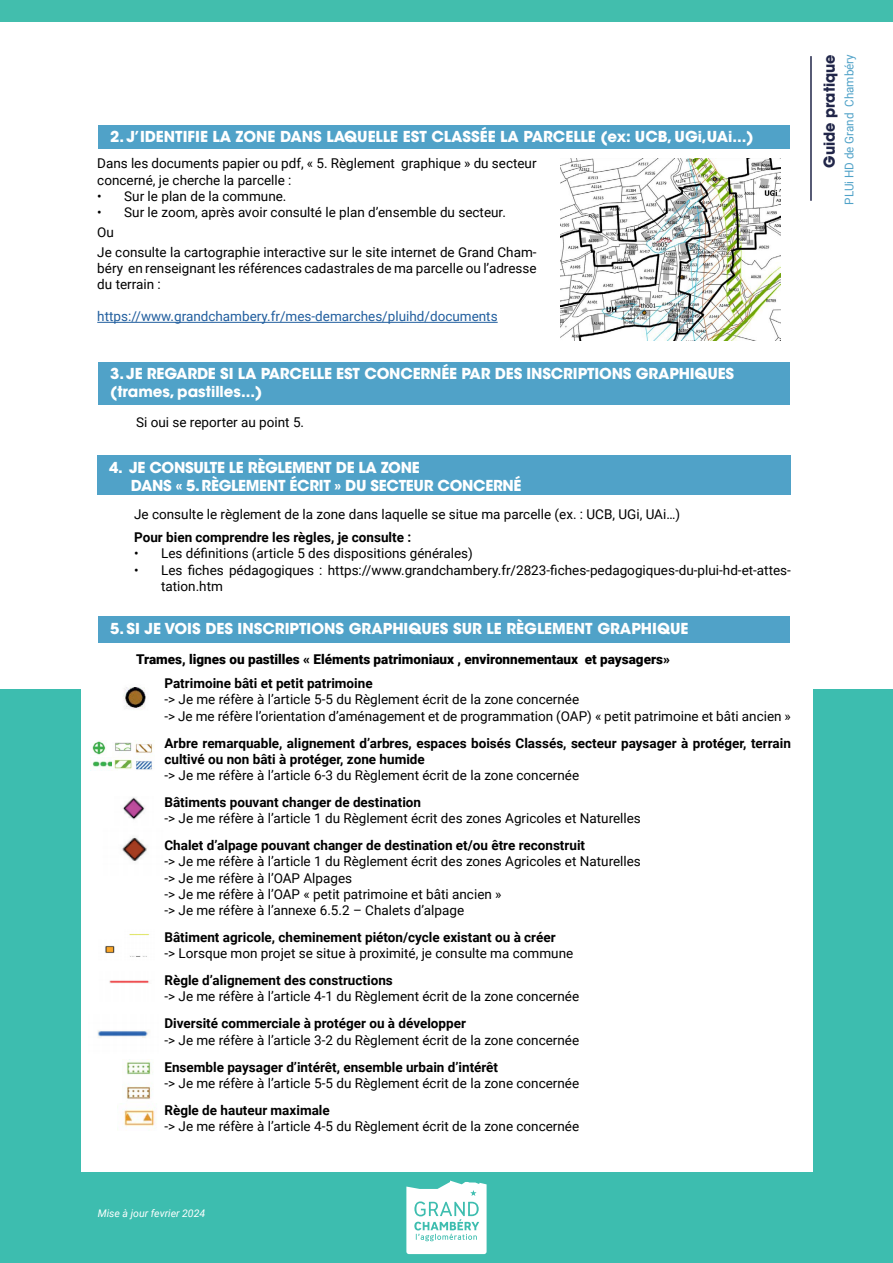
<style>
.page{position:relative;width:893px;height:1263px;background:#fff}
.page>*{position:absolute;margin:0;border:0;box-sizing:border-box;transform-origin:0 0}
.t1{font:700 15px "ITC Avant Garde Std";letter-spacing:-.01em;color:#fff}
.t2{font:700 15px "ITC Avant Garde Std";color:#212649}
.t3{font:13.5px/16.2px "Roboto";color:#000}
.t4{font:700 13.5px/16.2px "Roboto";color:#000}
.t5{font:900 13.5px "Roboto";color:#000}
.t6{font:13.5px "Roboto";color:#215e9e}
.t7{font:12px "Roboto";color:#50a2c8}
.t8{font:italic 10.5px "Roboto";color:#fff}
</style>
<div class="page">
<hr style="left:810px;top:56px;width:2px;height:145px;background:#212649">
<div style="left:0;top:689px;width:893px;height:574px;background:#3dbdaf"></div>
<div style="left:0;top:0;width:893px;height:21px;background:#42bead"></div>
<div style="left:81px;top:656px;width:731px;height:516px;background:#fff"></div>
<svg style="left:406px;top:1180px;width:81px;height:74px"></svg>
<div style="left:98px;top:125px;width:692px;height:24px;background:#50a2c8"></div>
<div style="left:98px;top:362px;width:692px;height:42px;background:#50a2c8"></div>
<div style="left:98px;top:617px;width:692px;height:26px;background:#50a2c8"></div>
<div style="left:97px;top:455px;width:694px;height:40px;background:#50a2c8"></div>
<hr style="left:97px;top:322px;width:401px;height:1px;background:#215e9e">
<img style="left:122px;top:797px;width:23px;height:23px">
<img style="left:123px;top:687px;width:23px;height:23px">
<img style="left:122px;top:836px;width:26px;height:25px">
<img style="left:92px;top:741px;width:14px;height:14px">
<img style="left:90px;top:757px;width:22px;height:14px">
<img style="left:114px;top:743px;width:18px;height:26px">
<img style="left:134px;top:742px;width:20px;height:28px">
<img style="left:129px;top:934px;width:20px;height:23px">
<img style="left:105px;top:946px;width:10px;height:7px">
<img style="left:109px;top:980px;width:40px;height:4px">
<img style="left:97px;top:1030px;width:53px;height:8px">
<img style="left:126px;top:1059px;width:27px;height:41px">
<img style="left:124px;top:1109px;width:33px;height:18px">
<img style="left:560px;top:159px;width:220px;height:181px">
<p class="t1" style="left:110px;top:127px;width:645px">2. J’IDENTIFIE LA ZONE DANS LAQUELLE EST CLASSÉE LA PARCELLE (ex: UCB, UGi,UAi...)</p>
<p class="t3" style="left:97px;top:155px;width:441px">Dans les documents papier ou pdf, « 5. Règlement graphique » du secteur concerné, je cherche la parcelle :</p>
<p class="t3" style="left:97px;top:187px;width:191px">• Sur le plan de la commune.</p>
<p class="t3" style="left:97px;top:203px;width:410px">• Sur le zoom, après avoir consulté le plan d’ensemble du secteur.</p>
<p class="t3" style="left:97px;top:223px;width:18px">Ou</p>
<p class="t3" style="left:97px;top:243px;width:441px;text-align:justify">Je consulte la cartographie interactive sur le site internet de Grand Cham&shy;béry en renseignant les références cadastrales de ma parcelle ou l’adresse du terrain :</p>
<p class="t6" style="left:97px;top:307px;width:402px">https://www.grandchambery.fr/mes-demarches/pluihd/documents</p>
<p class="t1" style="left:110px;top:364px;width:625px">3. JE REGARDE SI LA PARCELLE EST CONCERNÉE PAR DES INSCRIPTIONS GRAPHIQUES</p>
<p class="t1" style="left:110px;top:382px;width:154px">(trames, pastilles...)</p>
<p class="t3" style="left:136px;top:414px;width:170px">Si oui se reporter au point 5.</p>
<p class="t1" style="left:109px;top:457px;width:312px">4. JE CONSULTE LE RÈGLEMENT DE LA ZONE</p>
<p class="t1" style="left:131px;top:475px;width:392px">DANS « 5. RÈGLEMENT ÉCRIT » DU SECTEUR CONCERNÉ</p>
<p class="t3" style="left:134px;top:505px;width:547px">Je consulte le règlement de la zone dans laquelle se situe ma parcelle (ex. : UCB, UGi, UAi…)</p>
<p class="t4" style="left:134px;top:529px;width:279px">Pour bien comprendre les règles, je consulte :</p>
<p class="t3" style="left:134px;top:545px;width:340px">• Les définitions (article 5 des dispositions générales)</p>
<p class="t3" style="left:161px;top:561px;width:631px;text-indent:-27px">• Les fiches pédagogiques : https://www.grandchambery.fr/2823-fiches-pedagogiques-du-plui-hd-et-attes&shy;tation.htm</p>
<p class="t1" style="left:110px;top:618px;width:580px">5. SI JE VOIS DES INSCRIPTIONS GRAPHIQUES SUR LE RÈGLEMENT GRAPHIQUE</p>
<p class="t5" style="left:136px;top:649px;width:535px">Trames, lignes ou pastilles « Eléments patrimoniaux , environnementaux et paysagers»</p>
<p class="t4" style="left:164px;top:675px;width:210px">Patrimoine bâti et petit patrimoine</p>
<p class="t3" style="left:164px;top:691px;width:416px">-&gt; Je me réfère à l’article 5-5 du Règlement écrit de la zone concernée</p>
<p class="t3" style="left:164px;top:707px;width:628px">-&gt; Je me réfère l’orientation d’aménagement et de programmation (OAP) « petit patrimoine et bâti ancien »</p>
<p class="t4" style="left:164px;top:734px;width:628px">Arbre remarquable, alignement d’arbres, espaces boisés Classés, secteur paysager à protéger, terrain cultivé ou non bâti à protéger, zone humide</p>
<p class="t3" style="left:164px;top:767px;width:416px">-&gt; Je me réfère à l’article 6-3 du Règlement écrit de la zone concernée</p>
<p class="t4" style="left:164px;top:794px;width:258px">Bâtiments pouvant changer de destination</p>
<p class="t3" style="left:164px;top:810px;width:478px">-&gt; Je me réfère à l’article 1 du Règlement écrit des zones Agricoles et Naturelles</p>
<p class="t4" style="left:164px;top:837px;width:422px">Chalet d’alpage pouvant changer de destination et/ou être reconstruit</p>
<p class="t3" style="left:164px;top:853px;width:478px">-&gt; Je me réfère à l’article 1 du Règlement écrit des zones Agricoles et Naturelles</p>
<p class="t3" style="left:164px;top:869px;width:189px">-&gt; Je me réfère à l’OAP Alpages</p>
<p class="t3" style="left:164px;top:885px;width:339px">-&gt; Je me réfère à l’OAP « petit patrimoine et bâti ancien »</p>
<p class="t3" style="left:164px;top:902px;width:301px">-&gt; Je me réfère à l’annexe 6.5.2 – Chalets d’alpage</p>
<p class="t4" style="left:164px;top:929px;width:393px">Bâtiment agricole, cheminement piéton/cycle existant ou à créer</p>
<p class="t3" style="left:164px;top:945px;width:410px">-&gt; Lorsque mon projet se situe à proximité, je consulte ma commune</p>
<p class="t4" style="left:164px;top:972px;width:230px">Règle d’alignement des constructions</p>
<p class="t3" style="left:164px;top:988px;width:416px">-&gt; Je me réfère à l’article 4-1 du Règlement écrit de la zone concernée</p>
<p class="t4" style="left:164px;top:1015px;width:303px">Diversité commerciale à protéger ou à développer</p>
<p class="t3" style="left:164px;top:1031px;width:416px">-&gt; Je me réfère à l’article 3-2 du Règlement écrit de la zone concernée</p>
<p class="t4" style="left:164px;top:1058px;width:335px">Ensemble paysager d’intérêt, ensemble urbain d’intérêt</p>
<p class="t3" style="left:164px;top:1074px;width:416px">-&gt; Je me réfère à l’article 5-5 du Règlement écrit de la zone concernée</p>
<p class="t4" style="left:164px;top:1101px;width:167px">Règle de hauteur maximale</p>
<p class="t3" style="left:164px;top:1118px;width:416px">-&gt; Je me réfère à l’article 4-5 du Règlement écrit de la zone concernée</p>
<p class="t8" style="left:98px;top:1206px;width:109px">Mise à jour fevrier 2024</p>
<p class="t2" style="left:820px;top:168px;width:115px;rotate:-90deg">Guide pratique</p>
<p class="t7" style="left:841px;top:205px;width:152px;rotate:-90deg">PLUi HD de Grand Chambéry</p>
</div>
